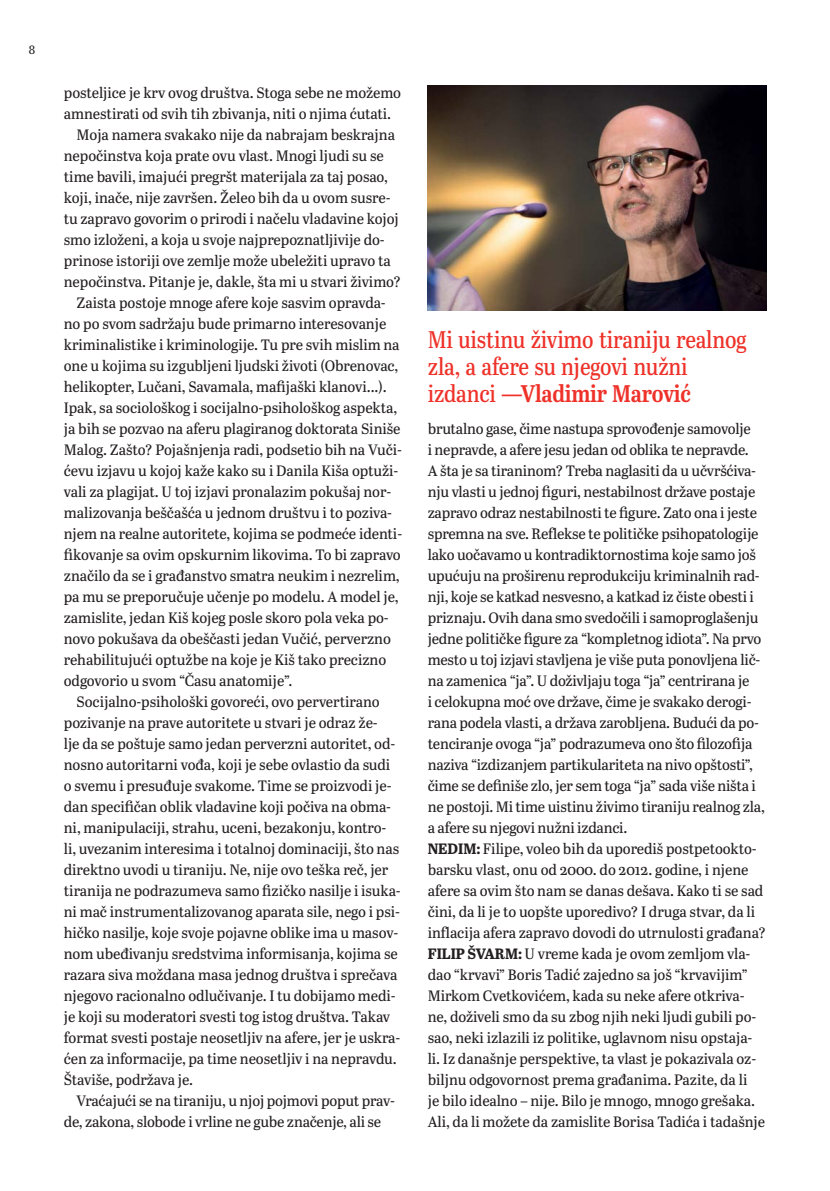
<style>
.page{position:relative;width:830px;height:1191px;background:#fff}
.page>*{position:absolute;margin:0;border:0;box-sizing:border-box;transform-origin:0 0}
.t1{font:24px/27px "Abril Titling Cnd";letter-spacing:-.01em;color:#ee3129}
.t2{font:24px "Abril Titling Cnd Sb";letter-spacing:-.01em;color:#ee3129}
.t3{font:15px/21px "Abril Titling";letter-spacing:-.005em;color:#231f20}
.t4{font:12px "Abril Titling";color:#231f20}
.s1{font-family:"Abril Titling Cnd"}
.s2{font-weight:700}
</style>
<div class="page">
<img style="left:427px;top:85px;width:338px;height:226px">
<p class="t4" style="left:28px;top:45px;width:8px">8</p>
<p class="t3" style="left:64px;top:83px;width:338px">posteljice je krv ovog društva. Stoga sebe ne možemo</p>
<p class="t3" style="left:64px;top:104px;width:329px">amnestirati od svih tih zbivanja, niti o njima ćutati.</p>
<p class="t3" style="left:77px;top:125px;width:320px">Moja namera svakako nĳe da nabrajam beskrajna</p>
<p class="t3" style="left:64px;top:146px;width:321px">nepočinstva koja prate ovu vlast. Mnogi ljudi su se</p>
<p class="t3" style="left:64px;top:167px;width:325px">time bavili, imajući pregršt materĳala za taj posao,</p>
<p class="t3" style="left:64px;top:188px;width:328px">koji, inače, nĳe završen. Želeo bih da u ovom susre-</p>
<p class="t3" style="left:64px;top:209px;width:336px">tu zapravo govorim o prirodi i načelu vladavine kojoj</p>
<p class="t3" style="left:64px;top:230px;width:322px">smo izloženi, a koja u svoje najprepoznatljivĳe do-</p>
<p class="t3" style="left:64px;top:251px;width:328px">prinose istorĳi ove zemlje može ubeležiti upravo ta</p>
<p class="t3" style="left:64px;top:272px;width:339px">nepočinstva. Pitanje je, dakle, šta mi u stvari živimo?</p>
<p class="t3" style="left:77px;top:293px;width:310px">Zaista postoje mnoge afere koje sasvim opravda-</p>
<p class="t3" style="left:64px;top:314px;width:324px">no po svom sadržaju bude primarno interesovanje</p>
<p class="t3" style="left:64px;top:335px;width:337px">kriminalistike i kriminologĳe. Tu pre svih mislim na</p>
<p class="t3" style="left:64px;top:356px;width:336px">one u kojima su izgubljeni ljudski životi (Obrenovac,</p>
<p class="t3" style="left:64px;top:377px;width:324px">helikopter, Lučani, Savamala, mafijaški klanovi...).</p>
<p class="t3" style="left:64px;top:398px;width:335px">Ipak, sa sociološkog i socĳalno-psihološkog aspekta,</p>
<p class="t3" style="left:64px;top:419px;width:338px">ja bih se pozvao na aferu plagiranog doktorata Siniše</p>
<p class="t3" style="left:64px;top:440px;width:339px">Malog. Zašto? Pojašnjenja radi, podsetio bih na Vuči-</p>
<p class="t3" style="left:64px;top:461px;width:336px">ćevu izjavu u kojoj kaže kako su i Danila Kiša optuži-</p>
<p class="t3" style="left:64px;top:482px;width:329px">vali za plagĳat. U toj izjavi pronalazim pokušaj nor-</p>
<p class="t3" style="left:64px;top:503px;width:329px">malizovanja beščašća u jednom društvu i to poziva-</p>
<p class="t3" style="left:64px;top:524px;width:340px">njem na realne autoritete, kojima se podmeće identi-</p>
<p class="t3" style="left:64px;top:545px;width:338px">fikovanje sa ovim opskurnim likovima. To bi zapravo</p>
<p class="t3" style="left:64px;top:566px;width:337px">značilo da se i građanstvo smatra neukim i nezrelim,</p>
<p class="t3" style="left:64px;top:587px;width:336px">pa mu se preporučuje učenje po modelu. A model je,</p>
<p class="t3" style="left:64px;top:608px;width:326px">zamislite, jedan Kiš kojeg posle skoro pola veka po-</p>
<p class="t3" style="left:64px;top:629px;width:328px">novo pokušava da obeščasti jedan Vučić, perverzno</p>
<p class="t3" style="left:64px;top:650px;width:324px">rehabilitujući optužbe na koje je Kiš tako precizno</p>
<p class="t3" style="left:64px;top:671px;width:230px">odgovorio u svom “Času anatomĳe”.</p>
<p class="t3" style="left:77px;top:692px;width:304px">Socĳalno-psihološki govoreći, ovo pervertirano</p>
<p class="t3" style="left:64px;top:713px;width:315px">pozivanje na prave autoritete u stvari je odraz že-</p>
<p class="t3" style="left:64px;top:734px;width:333px">lje da se poštuje samo jedan perverzni autoritet, od-</p>
<p class="t3" style="left:64px;top:755px;width:328px">nosno autoritarni vođa, koji je sebe ovlastio da sudi</p>
<p class="t3" style="left:64px;top:776px;width:329px">o svemu i presuđuje svakome. Time se proizvodi je-</p>
<p class="t3" style="left:64px;top:797px;width:329px">dan specifičan oblik vladavine koji počiva na obma-</p>
<p class="t3" style="left:64px;top:818px;width:324px">ni, manipulacĳi, strahu, uceni, bezakonju, kontro-</p>
<p class="t3" style="left:64px;top:839px;width:337px">li, uvezanim interesima i totalnoj dominacĳi, što nas</p>
<p class="t3" style="left:64px;top:860px;width:326px">direktno uvodi u tiranĳu. Ne, nĳe ovo teška reč, jer</p>
<p class="t3" style="left:64px;top:881px;width:338px">tiranĳa ne podrazumeva samo fizičko nasilje i isuka-</p>
<p class="t3" style="left:64px;top:902px;width:337px">ni mač instrumentalizovanog aparata sile, nego i psi-</p>
<p class="t3" style="left:64px;top:923px;width:336px">hičko nasilje, koje svoje pojavne oblike ima u masov-</p>
<p class="t3" style="left:64px;top:944px;width:335px">nom ubeđivanju sredstvima informisanja, kojima se</p>
<p class="t3" style="left:64px;top:965px;width:335px">razara siva moždana masa jednog društva i sprečava</p>
<p class="t3" style="left:64px;top:986px;width:333px">njegovo racionalno odlučivanje. I tu dobĳamo medi-</p>
<p class="t3" style="left:64px;top:1007px;width:328px">je koji su moderatori svesti tog istog društva. Takav</p>
<p class="t3" style="left:64px;top:1028px;width:338px">format svesti postaje neosetljiv na afere, jer je uskra-</p>
<p class="t3" style="left:64px;top:1049px;width:334px">ćen za informacĳe, pa time neosetljiv i na nepravdu.</p>
<p class="t3" style="left:64px;top:1070px;width:131px">Štaviše, podržava je.</p>
<p class="t3" style="left:77px;top:1091px;width:319px">Vraćajući se na tiranĳu, u njoj pojmovi poput prav-</p>
<p class="t3" style="left:64px;top:1112px;width:319px">de, zakona, slobode i vrline ne gube značenje, ali se</p>
<h1 class="t1" style="left:427px;top:328px;width:320px">Mi uistinu živimo tiranĳu realnog zla, a afere su njegovi nužni</h1>
<h1 class="t2" style="left:427px;top:384px;width:265px"><span class="s1">izdanci</span> —Vladimir Marović</h1>
<p class="t3" style="left:427px;top:419px;width:339px">brutalno gase, čime nastupa sprovođenje samovolje<br>i nepravde, a afere jesu jedan od oblika te nepravde.<br>A šta je sa tiraninom? Treba naglasiti da u učvršćiva&shy;nju vlasti u jednoj figuri, nestabilnost države postaje zapravo odraz nestabilnosti te figure. Zato ona i jeste spremna na sve. Reflekse te političke psihopatologĳe lako uočavamo u kontradiktornostima koje samo još upućuju na proširenu reprodukcĳu kriminalnih rad&shy;nji, koje se katkad nesvesno, a katkad iz čiste obesti i priznaju. Ovih dana smo svedočili i samoproglašenju jedne političke figure za “kompletnog idiota”. Na prvo mesto u toj izjavi stavljena je više puta ponovljena lič&shy;na zamenica “ja”. U doživljaju toga “ja” centrirana je<br>i celokupna moć ove države, čime je svakako derogi&shy;rana podela vlasti, a država zarobljena. Budući da po&shy;tenciranje ovoga “ja” podrazumeva ono što filozofija naziva “izdizanjem partikulariteta na nivo opštosti”, čime se definiše zlo, jer sem toga “ja” sada više ništa i ne postoji. Mi time uistinu živimo tiranĳu realnog zla, a afere su njegovi nužni izdanci.<br><span class="s2">NEDIM:</span> Filipe, voleo bih da uporediš postpetookto&shy;barsku vlast, onu od 2000. do 2012. godine, i njene afere sa ovim što nam se danas dešava. Kako ti se sad čini, da li je to uopšte uporedivo? I druga stvar, da li inflacĳa afera zapravo dovodi do utrnulosti građana?<br><span class="s2">FILIP ŠVARM:</span> U vreme kada je ovom zemljom vla&shy;dao “krvavi” Boris Tadić zajedno sa još “krvavĳim” Mirkom Cvetkovićem, kada su neke afere otkriva&shy;ne, doživeli smo da su zbog njih neki ljudi gubili po&shy;sao, neki izlazili iz politike, uglavnom nisu opstaja&shy;li. Iz današnje perspektive, ta vlast je pokazivala oz&shy;biljnu odgovornost prema građanima. Pazite, da li<br>je bilo idealno – nĳe. Bilo je mnogo, mnogo grešaka.<br>Ali, da li možete da zamislite Borisa Tadića i tadašnje</p>
</div>
